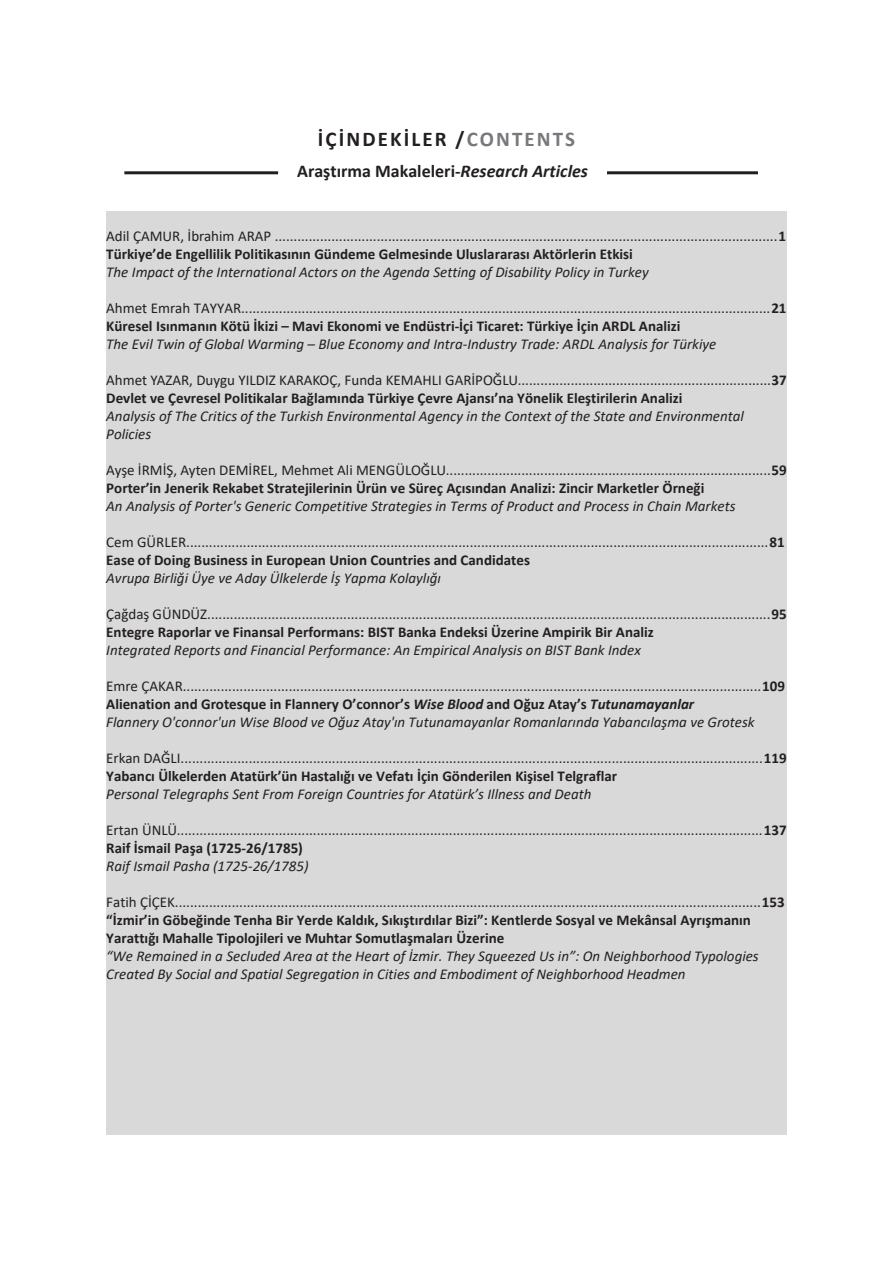
<style>
.page{position:relative;width:893px;height:1263px;background:#fff}
.page>*{position:absolute;margin:0;border:0;box-sizing:border-box;transform-origin:0 0}
.t1{font:700 21px "Calibri";letter-spacing:.1em;color:#231f20}
.t2{font:700 18px "Calibri";color:#231f20}
.t3{font:15px/18px "Calibri";color:#231f20}
.t4{font:italic 15px/18px "Calibri";color:#231f20}
.s1{color:#76787b}
.s2{font-style:italic}
.s3{font-weight:700}
.s4{font-weight:700;font-style:italic}
</style>
<div class="page">
<div style="left:106px;top:212px;width:681px;height:923px;background:#d9d9d9"></div>
<hr style="left:607px;top:171px;width:151px;height:3px;background:#231f20">
<hr style="left:124px;top:171px;width:154px;height:3px;background:#231f20">
<h1 class="t1" style="left:318px;top:124px;width:259px">İÇİNDEKİLER /<span class="s1">CONTENTS</span></h1>
<p class="t2" style="left:297px;top:158px;width:292px">Araştırma Makaleleri-<span class="s2">Research Articles</span></p>
<p class="t3" style="left:106px;top:226px;width:681px">Adil ÇAMUR, İbrahim ARAP .....................................................................................................................................<span class="s3">1<br>Türkiye’de Engellilik Politikasının Gündeme Gelmesinde Uluslararası Aktörlerin Etkisi</span></p>
<p class="t4" style="left:106px;top:262px;width:544px">The Impact of the International Actors on the Agenda Setting of Disability Policy in Turkey</p>
<p class="t3" style="left:106px;top:298px;width:682px">Ahmet Emrah TAYYAR............................................................................................................................................<span class="s3">21<br>Küresel Isınmanın Kötü İkizi – Mavi Ekonomi ve Endüstri-İçi Ticaret: Türkiye İçin ARDL Analizi</span></p>
<p class="t4" style="left:106px;top:334px;width:612px">The Evil Twin of Global Warming – Blue Economy and Intra-Industry Trade: ARDL Analysis for Türkiye</p>
<p class="t3" style="left:106px;top:370px;width:682px">Ahmet YAZAR, Duygu YILDIZ KARAKOÇ, Funda KEMAHLI GARİPOĞLU...................................................................<span class="s3">37<br>Devlet ve Çevresel Politikalar Bağlamında Türkiye Çevre Ajansı’na Yönelik Eleştirilerin Analizi</span></p>
<p class="t4" style="left:106px;top:406px;width:639px">Analysis of The Critics of the Turkish Environmental Agency in the Context of the State and Environmental<br>Policies</p>
<p class="t3" style="left:106px;top:460px;width:682px">Ayşe İRMİŞ, Ayten DEMİREL, Mehmet Ali MENGÜLOĞLU......................................................................................<span class="s3">59<br>Porter’in Jenerik Rekabet Stratejilerinin Ürün ve Süreç Açısından Analizi: Zincir Marketler Örneği</span></p>
<p class="t4" style="left:106px;top:496px;width:631px">An Analysis of Porter's Generic Competitive Strategies in Terms of Product and Process in Chain Markets</p>
<p class="t3" style="left:106px;top:532px;width:680px">Cem GÜRLER..........................................................................................................................................................<span class="s3">81<br>Ease of Doing Business in European Union Countries and Candidates</span></p>
<p class="t4" style="left:106px;top:568px;width:336px">Avrupa Birliği Üye ve Aday Ülkelerde İş Yapma Kolaylığı</p>
<p class="t3" style="left:106px;top:604px;width:682px">Çağdaş GÜNDÜZ.....................................................................................................................................................<span class="s3">95<br>Entegre Raporlar ve Finansal Performans: BIST Banka Endeksi Üzerine Ampirik Bir Analiz</span></p>
<p class="t4" style="left:106px;top:640px;width:536px">Integrated Reports and Financial Performance: An Empirical Analysis on BIST Bank Index</p>
<p class="t3" style="left:106px;top:676px;width:680px">Emre ÇAKAR.........................................................................................................................................................<span class="s3">109<br>Alienation and Grotesque in Flannery O’connor’s</span> <span class="s4">Wise Blood</span> <span class="s3">and Oğuz Atay’s</span> <span class="s4">Tutunamayanlar<br></span><span class="s2">Flannery O'connor'un Wise Blood ve Oğuz Atay'ın Tutunamayanlar Romanlarında Yabancılaşma ve Grotesk</span></p>
<p class="t3" style="left:106px;top:748px;width:682px">Erkan DAĞLI..........................................................................................................................................................<span class="s3">119<br>Yabancı Ülkelerden Atatürk’ün Hastalığı ve Vefatı İçin Gönderilen Kişisel Telgraflar</span></p>
<p class="t4" style="left:106px;top:784px;width:487px">Personal Telegraphs Sent From Foreign Countries for Atatürk’s Illness and Death</p>
<p class="t3" style="left:106px;top:820px;width:682px">Ertan ÜNLÜ...........................................................................................................................................................<span class="s3">137<br>Raif İsmail Paşa (1725-26/1785)</span></p>
<p class="t4" style="left:106px;top:856px;width:204px">Raif Ismail Pasha (1725-26/1785)</p>
<p class="t3" style="left:106px;top:892px;width:680px">Fatih ÇİÇEK...........................................................................................................................................................<span class="s3">153 “İzmir’in Göbeğinde Tenha Bir Yerde Kaldık, Sıkıştırdılar Bizi”: Kentlerde Sosyal ve Mekânsal Ayrışmanın<br>Yarattığı Mahalle Tipolojileri ve Muhtar Somutlaşmaları Üzerine</span></p>
<p class="t4" style="left:106px;top:946px;width:654px">“We Remained in a Secluded Area at the Heart of İzmir. They Squeezed Us in”: On Neighborhood Typologies<br>Created By Social and Spatial Segregation in Cities and Embodiment of Neighborhood Headmen</p>
</div>
